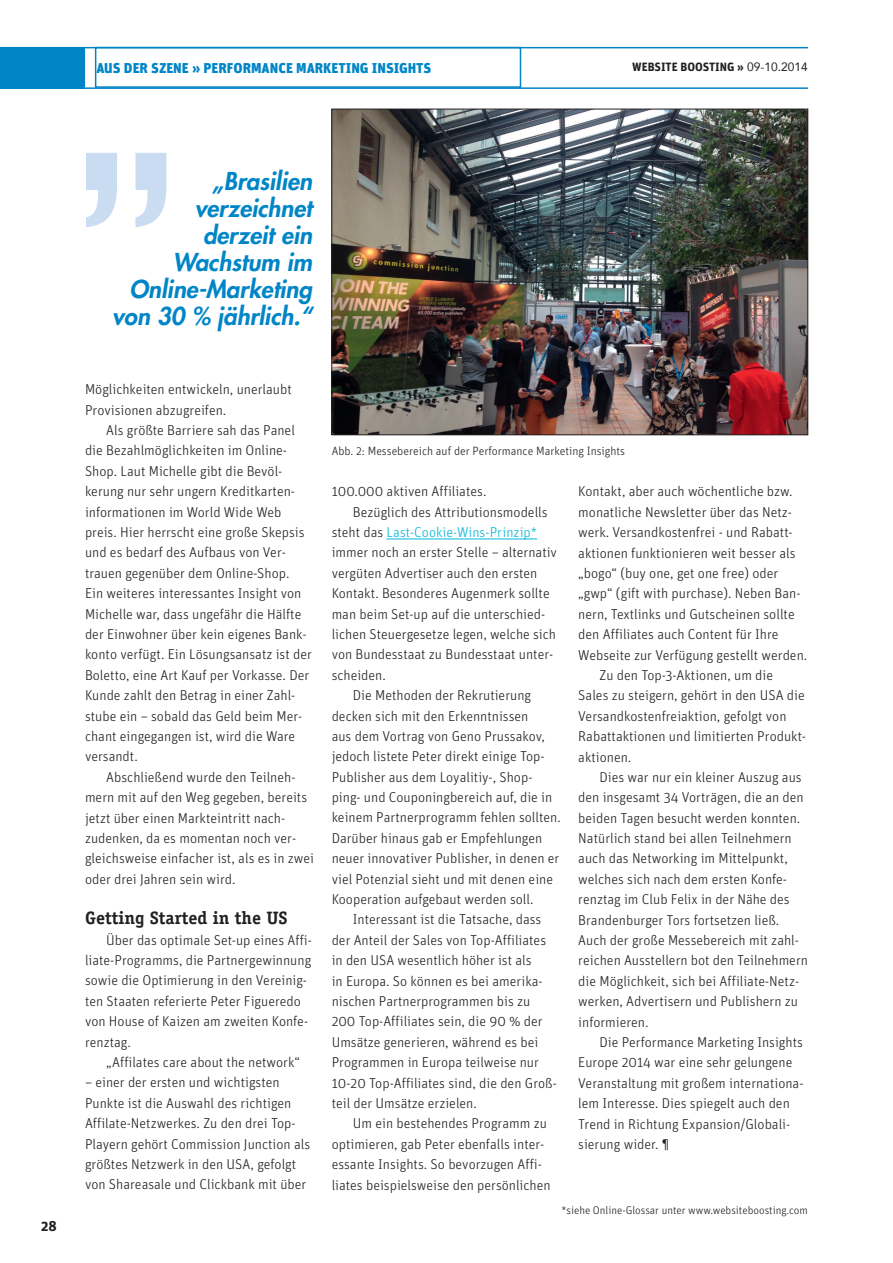
<style>
.page{position:relative;width:893px;height:1263px;background:#fff}
.page>*{position:absolute;margin:0;border:0;box-sizing:border-box;transform-origin:0 0}
.t1{font:italic 800 24px/27px "Futura Std";color:#0085c7;text-align:right}
.t2{font:700 18px "Officina Serif Std";color:#231f20}
.t3{font:300 14.25px/20.4px "Unit";color:#231f20}
.t4{font:900 14.25px "Unit";color:#0085c7}
.t5{font:300 14.25px "Unit";letter-spacing:.005em;color:#00b8d8}
.t6{font:700 14.25px "Unit";color:#231f20}
.t7{font:300 12px "Unit";color:#231f20}
.t8{font:700 12px "Unit";color:#231f20}
.t9{font:300 11.25px "Unit";color:#231f20}
.s1{font-family:"Avenir";font-weight:400}
.s2{color:#231f20}
</style>
<div class="page">
<div style="left:0;top:47px;width:85px;height:41px;background:#0085c7"></div>
<hr style="left:0;top:47px;width:808px;height:1px;background:#0085c7">
<hr style="left:0;top:87px;width:808px;height:2px;background:#0085c7">
<img style="left:334px;top:111px;width:472px;height:322px">
<div style="left:332px;top:109px;width:476px;height:326px;border:1px solid #231f20"></div>
<svg style="left:86px;top:153px;width:80px;height:74px"></svg>
<hr style="left:387px;top:539px;width:150px;height:1px;background:#00b8d8">
<p class="t4" style="left:96px;top:59px;width:336px">AUS DER SZENE » PERFORMANCE MARKETING INSIGHTS</p>
<p class="t8" style="left:632px;top:59px;width:177px">WEBSITE BOOSTING » <span class="s1">09-10.2014</span></p>
<p class="t6" style="left:41px;top:1216px;width:17px">28</p>
<h1 class="t1" style="left:112px;top:168px;width:201px">„Brasilien verzeichnet<br>derzeit ein<br>Wachstum im<br>Online-Marketing von 30 % jährlich.“</h1>
<p class="t3" style="left:85px;top:379px;width:208px">Möglichkeiten entwickeln, unerlaubt<br>Provisionen abzugreifen.</p>
<p class="t3" style="left:85px;top:420px;width:228px;text-indent:21px">Als größte Barriere sah das Panel die Bezahlmöglichkeiten im Online-Shop. Laut Michelle gibt die Bevöl&shy;kerung nur sehr ungern Kreditkarten&shy;informationen im World Wide Web preis. Hier herrscht eine große Skepsis und es bedarf des Aufbaus von Ver&shy;trauen gegenüber dem Online-Shop.<br>Ein weiteres interessantes Insight von Michelle war, dass ungefähr die Hälfte der Einwohner über kein eigenes Bank&shy;konto verfügt. Ein Lösungsansatz ist der Boletto, eine Art Kauf per Vorkasse. Der Kunde zahlt den Betrag in einer Zahl&shy;stube ein – sobald das Geld beim Mer&shy;chant eingegangen ist, wird die Ware versandt.</p>
<p class="t3" style="left:85px;top:766px;width:231px;text-indent:21px">Abschließend wurde den Teilneh&shy;mern mit auf den Weg gegeben, bereits jetzt über einen Markteintritt nach&shy;zudenken, da es momentan noch ver&shy;gleichsweise einfacher ist, als es in zwei oder drei Jahren sein wird.</p>
<p class="t2" style="left:85px;top:907px;width:204px">Getting Started in the US</p>
<p class="t3" style="left:85px;top:929px;width:228px;text-indent:21px">Über das optimale Set-up eines Affi&shy;liate-Programms, die Partnergewinnung sowie die Optimierung in den Vereinig&shy;ten Staaten referierte Peter Figueredo von House of Kaizen am zweiten Konfe&shy;renztag.</p>
<p class="t3" style="left:106px;top:1052px;width:195px">„Affilates care about the network“</p>
<p class="t3" style="left:85px;top:1072px;width:227px">– einer der ersten und wichtigsten Punkte ist die Auswahl des richtigen Affilate-Netzwerkes. Zu den drei Top-Playern gehört Commission Junction als größtes Netzwerk in den USA, gefolgt von Shareasale und Clickbank mit über</p>
<p class="t7" style="left:332px;top:444px;width:295px">Abb. 2: Messebereich auf der Performance Marketing Insights</p>
<p class="t3" style="left:332px;top:481px;width:156px">100.000 aktiven Affiliates.</p>
<p class="t3" style="left:353px;top:501px;width:196px">Bezüglich des Attributionsmodells</p>
<p class="t5" style="left:332px;top:524px;width:207px"><span class="s2">steht das</span> Last-Cookie-Wins-Prinzip*</p>
<p class="t3" style="left:332px;top:542px;width:227px">immer noch an erster Stelle – alternativ</p>
<p class="t3" style="left:332px;top:562px;width:207px">vergüten Advertiser auch den ersten</p>
<p class="t3" style="left:332px;top:583px;width:219px">Kontakt. Besonderes Augenmerk sollte</p>
<p class="t3" style="left:332px;top:603px;width:215px">man beim Set-up auf die unterschied-</p>
<p class="t3" style="left:332px;top:624px;width:226px">lichen Steuergesetze legen, welche sich</p>
<p class="t3" style="left:332px;top:644px;width:223px">von Bundesstaat zu Bundesstaat unter-</p>
<p class="t3" style="left:332px;top:664px;width:56px">scheiden.</p>
<p class="t3" style="left:353px;top:685px;width:180px">Die Methoden der Rekrutierung</p>
<p class="t3" style="left:332px;top:705px;width:198px">decken sich mit den Erkenntnissen</p>
<p class="t3" style="left:332px;top:726px;width:215px">aus dem Vortrag von Geno Prussakov,</p>
<p class="t3" style="left:332px;top:746px;width:215px">jedoch listete Peter direkt einige Top-</p>
<p class="t3" style="left:332px;top:766px;width:202px">Publisher aus dem Loyalitiy-, Shop-</p>
<p class="t3" style="left:332px;top:787px;width:222px">ping- und Couponingbereich auf, die in</p>
<p class="t3" style="left:332px;top:807px;width:231px">keinem Partnerprogramm fehlen sollten.</p>
<p class="t3" style="left:332px;top:827px;width:212px">Darüber hinaus gab er Empfehlungen</p>
<p class="t3" style="left:332px;top:848px;width:229px">neuer innovativer Publisher, in denen er</p>
<p class="t3" style="left:332px;top:868px;width:223px">viel Potenzial sieht und mit denen eine</p>
<p class="t3" style="left:332px;top:889px;width:204px">Kooperation aufgebaut werden soll.</p>
<p class="t3" style="left:353px;top:909px;width:190px">Interessant ist die Tatsache, dass</p>
<p class="t3" style="left:332px;top:929px;width:216px">der Anteil der Sales von Top-Affiliates</p>
<p class="t3" style="left:332px;top:950px;width:201px">in den USA wesentlich höher ist als</p>
<p class="t3" style="left:332px;top:970px;width:213px">in Europa. So können es bei amerika-</p>
<p class="t3" style="left:332px;top:991px;width:200px">nischen Partnerprogrammen bis zu</p>
<p class="t3" style="left:332px;top:1011px;width:213px">200 Top-Affiliates sein, die 90 % der</p>
<p class="t3" style="left:332px;top:1031px;width:208px">Umsätze generieren, während es bei</p>
<p class="t3" style="left:332px;top:1052px;width:209px">Programmen in Europa teilweise nur</p>
<p class="t3" style="left:332px;top:1072px;width:227px">10-20 Top-Affiliates sind, die den Groß-</p>
<p class="t3" style="left:332px;top:1093px;width:147px">teil der Umsätze erzielen.</p>
<p class="t3" style="left:353px;top:1113px;width:195px">Um ein bestehendes Programm zu</p>
<p class="t3" style="left:332px;top:1133px;width:214px">optimieren, gab Peter ebenfalls inter-</p>
<p class="t3" style="left:332px;top:1154px;width:212px">essante Insights. So bevorzugen Affi-</p>
<p class="t3" style="left:332px;top:1174px;width:220px">liates beispielsweise den persönlichen</p>
<p class="t3" style="left:578px;top:481px;width:216px">Kontakt, aber auch wöchentliche bzw.</p>
<p class="t3" style="left:578px;top:501px;width:215px">monatliche Newsletter über das Netz-</p>
<p class="t3" style="left:578px;top:522px;width:216px">werk. Versandkostenfrei - und Rabatt-</p>
<p class="t3" style="left:578px;top:542px;width:219px">aktionen funktionieren weit besser als</p>
<p class="t3" style="left:578px;top:563px;width:201px">„bogo“ (buy one, get one free) oder</p>
<p class="t3" style="left:578px;top:583px;width:224px">„gwp“ (gift with purchase). Neben Ban-</p>
<p class="t3" style="left:578px;top:603px;width:218px">nern, Textlinks und Gutscheinen sollte</p>
<p class="t3" style="left:578px;top:624px;width:202px">den Affiliates auch Content für Ihre</p>
<p class="t3" style="left:578px;top:644px;width:230px">Webseite zur Verfügung gestellt werden.</p>
<p class="t3" style="left:599px;top:665px;width:175px">Zu den Top-3-Aktionen, um die</p>
<p class="t3" style="left:578px;top:685px;width:228px">Sales zu steigern, gehört in den USA die</p>
<p class="t3" style="left:578px;top:705px;width:210px">Versandkostenfreiaktion, gefolgt von</p>
<p class="t3" style="left:578px;top:726px;width:229px">Rabattaktionen und limitierten Produkt-</p>
<p class="t3" style="left:578px;top:746px;width:55px">aktionen.</p>
<p class="t3" style="left:599px;top:767px;width:204px">Dies war nur ein kleiner Auszug aus</p>
<p class="t3" style="left:578px;top:787px;width:227px">den insgesamt 34 Vorträgen, die an den</p>
<p class="t3" style="left:578px;top:807px;width:223px">beiden Tagen besucht werden konnten.</p>
<p class="t3" style="left:578px;top:828px;width:215px">Natürlich stand bei allen Teilnehmern</p>
<p class="t3" style="left:578px;top:848px;width:211px">auch das Networking im Mittelpunkt,</p>
<p class="t3" style="left:578px;top:868px;width:210px">welches sich nach dem ersten Konfe-</p>
<p class="t3" style="left:578px;top:889px;width:213px">renztag im Club Felix in der Nähe des</p>
<p class="t3" style="left:578px;top:909px;width:203px">Brandenburger Tors fortsetzen ließ.</p>
<p class="t3" style="left:578px;top:930px;width:222px">Auch der große Messebereich mit zahl-</p>
<p class="t3" style="left:578px;top:950px;width:231px">reichen Ausstellern bot den Teilnehmern</p>
<p class="t3" style="left:578px;top:970px;width:222px">die Möglichkeit, sich bei Affiliate-Netz-</p>
<p class="t3" style="left:578px;top:991px;width:221px">werken, Advertisern und Publishern zu</p>
<p class="t3" style="left:578px;top:1011px;width:72px">informieren.</p>
<p class="t3" style="left:599px;top:1032px;width:205px">Die Performance Marketing Insights</p>
<p class="t3" style="left:578px;top:1052px;width:216px">Europe 2014 war eine sehr gelungene</p>
<p class="t3" style="left:578px;top:1072px;width:227px">Veranstaltung mit großem internationa-</p>
<p class="t3" style="left:578px;top:1093px;width:213px">lem Interesse. Dies spiegelt auch den</p>
<p class="t3" style="left:578px;top:1113px;width:213px">Trend in Richtung Expansion/Globali-</p>
<p class="t3" style="left:578px;top:1134px;width:93px">sierung wider. ¶</p>
<p class="t9" style="left:561px;top:1203px;width:248px">*siehe Online-Glossar unter www.websiteboosting.com</p>
</div>
